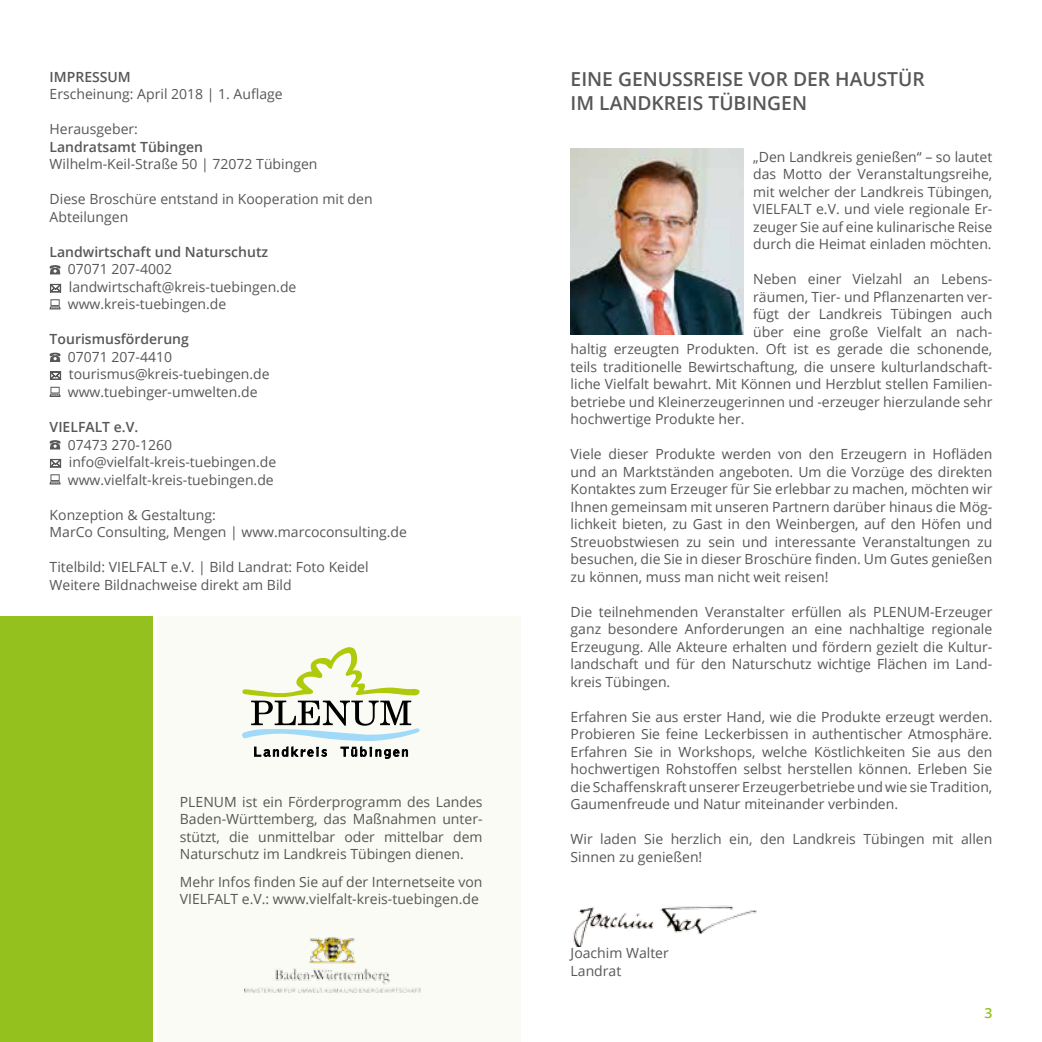
<style>
.page{position:relative;width:1042px;height:1042px;background:#fff}
.page>*{position:absolute;margin:0;border:0;box-sizing:border-box;transform-origin:0 0}
.t1{font:600 19.25px/24.5px "Open Sans";color:#575756}
.t2{font:14px/17.5px "Open Sans";color:#575756}
.t3{font:600 14px "Open Sans";color:#575756}
.t4{font:600 14px "Open Sans";color:#95c11f}
</style>
<div class="page">
<svg style="left:50px;top:265px;width:11px;height:9px"></svg>
<svg style="left:50px;top:353px;width:11px;height:9px"></svg>
<svg style="left:50px;top:387px;width:11px;height:10px"></svg>
<svg style="left:50px;top:440px;width:11px;height:9px"></svg>
<img style="left:573px;top:905px;width:184px;height:41px">
<img style="left:570px;top:148px;width:173px;height:187px">
<div style="left:158px;top:617px;width:363px;height:425px;background:#fafbf5"></div>
<div style="left:0;top:617px;width:153px;height:425px;background:#95c11f"></div>
<svg style="left:242px;top:647px;width:178px;height:112px"></svg>
<img style="left:244px;top:937px;width:177px;height:55px">
<svg style="left:49px;top:283px;width:13px;height:26px"></svg>
<svg style="left:50px;top:371px;width:12px;height:9px"></svg>
<svg style="left:49px;top:458px;width:13px;height:26px"></svg>
<p class="t3" style="left:50px;top:67px;width:83px">Impressum</p>
<p class="t2" style="left:50px;top:85px;width:234px">Erscheinung: April 2018 | 1. Auflage</p>
<p class="t2" style="left:50px;top:120px;width:90px">Herausgeber:</p>
<p class="t3" style="left:50px;top:137px;width:155px">Landratsamt Tübingen</p>
<p class="t2" style="left:50px;top:155px;width:269px">Wilhelm-Keil-Straße 50 | 72072 Tübingen</p>
<p class="t2" style="left:50px;top:190px;width:324px">Diese Broschüre entstand in Kooperation mit den<br>Abteilungen</p>
<p class="t3" style="left:50px;top:242px;width:220px">Landwirtschaft und Naturschutz</p>
<p class="t2" style="left:68px;top:260px;width:230px">07071 207-4002 landwirtschaft@kreis-tuebingen.de www.kreis-tuebingen.de</p>
<p class="t3" style="left:50px;top:330px;width:141px">Tourismusförderung</p>
<p class="t2" style="left:68px;top:348px;width:203px">07071 207-4410 tourismus@kreis-tuebingen.de www.tuebinger-umwelten.de</p>
<p class="t3" style="left:50px;top:417px;width:90px">Vi elfalt e.V.</p>
<p class="t2" style="left:68px;top:435px;width:210px">07473 270-1260 info@vielfalt-kreis-tuebingen.de www.vielfalt-kreis-tuebingen.de</p>
<p class="t2" style="left:50px;top:505px;width:359px">Konzeption &amp; Gestaltung:<br>MarCo Consulting, Mengen | www.marcoconsulting.de</p>
<p class="t2" style="left:50px;top:558px;width:320px">Titelbild: Vielfalt e.V. | Bild Landrat: Foto Keidel<br>Weitere Bildnachweise direkt am Bild</p>
<p class="t2" style="left:180px;top:792px;width:304px;text-align:justify">PLENUM ist ein Förderprogramm des Landes Baden-Württemberg, das Maßnahmen unter&shy;stützt, die unmittelbar oder mittelbar dem Naturschutz im Landkreis Tübingen dienen.</p>
<p class="t2" style="left:180px;top:872px;width:304px">Mehr Infos finden Sie auf der Internetseite von<br>VIELF</p>
<p class="t2" style="left:214px;top:890px;width:266px">ALT e.V.: www.vielfalt-kreis-tuebingen.de</p>
<h1 class="t1" style="left:570px;top:66px;width:356px">Ein e Gen ussreise vor der Haustür i m Lan dkreis Tübing</h1>
<h1 class="t1" style="left:781px;top:91px;width:24px">en</h1>
<p class="t2" style="left:753px;top:147px;width:241px;text-align:justify">„Den Landkreis genießen“ – so lautet das Motto der Veranstaltungsreihe, mit welcher der Landkreis Tübingen, VIELF</p>
<p class="t2" style="left:753px;top:200px;width:241px;text-align:justify;text-indent:35px">ALT e.V. und viele regionale Er&shy;zeuger Sie auf eine kulinarische Reise durch die Heimat einladen möchten.</p>
<p class="t2" style="left:753px;top:270px;width:241px">Neben einer Vielzahl an Lebens-</p>
<p class="t2" style="left:753px;top:287px;width:241px">räumen, Tier- und Pflanzenarten ver-</p>
<p class="t2" style="left:753px;top:305px;width:241px">fügt der Landkreis Tübingen auch</p>
<p class="t2" style="left:753px;top:322px;width:241px">über eine große Vielfalt an nach-</p>
<p class="t2" style="left:570px;top:340px;width:423px">haltig erzeugten Produkten. Oft ist es gerade die schonende,</p>
<p class="t2" style="left:570px;top:357px;width:423px">teils traditionelle Bewirtschaftung, die unsere kulturlandschaft-</p>
<p class="t2" style="left:570px;top:375px;width:423px">liche Vielfalt bewahrt. Mit Können und Herzblut stellen Familien-</p>
<p class="t2" style="left:570px;top:392px;width:423px">betriebe und Kleinerzeugerinnen und -erzeuger hierzulande sehr</p>
<p class="t2" style="left:570px;top:410px;width:175px">hochwertige Produkte her.</p>
<p class="t2" style="left:570px;top:445px;width:423px;text-align:justify">Viele dieser Produkte werden von den Erzeugern in Hofläden und an Marktständen angeboten. Um die Vorzüge des direkten Kontaktes zum Erzeuger für Sie erlebbar zu machen, möchten wir I hnen gemeinsam mit unseren Partnern darüber hinaus die Mög&shy;lichkeit bieten, zu Gast in den Weinbergen, auf den Höfen und Streuobstwiesen zu sein und interessante Veranstaltungen zu besuchen, die Sie in dieser Broschüre finden. Um Gutes genießen zu können, muss man nicht weit reisen!</p>
<p class="t2" style="left:570px;top:602px;width:423px;text-align:justify">Die teilnehmenden Veranstalter erfüllen als PLENUM-Erzeuger ganz besondere Anforderungen an eine nachhaltige regionale E rzeugung. Alle Akteure erhalten und fördern gezielt die Kultur&shy;landschaft und für den Naturschutz wichtige Flächen im Land&shy;kreis Tübingen.</p>
<p class="t2" style="left:570px;top:707px;width:423px;text-align:justify">Erfahren Sie aus erster Hand, wie die Produkte erzeugt werden.<br>Probieren Sie feine Leckerbissen in authentischer Atmosphäre.<br>Erfahren Sie in Workshops, welche Köstlichkeiten Sie aus den hochwertigen Rohstoffen selbst herstellen können. Erleben Sie die Schaffenskraft unserer Erzeugerbetriebe und wie sie Tradition, Gaumenfreude und Natur miteinander verbinden.</p>
<p class="t2" style="left:570px;top:830px;width:423px">Wir laden Sie herzlich ein, den Landkreis Tübingen mit allen<br>Sinnen zu genießen!</p>
<p class="t2" style="left:570px;top:944px;width:100px">Joachim Walter<br>Landrat</p>
<p class="t4" style="left:984px;top:1003px;width:9px">3</p>
</div>
